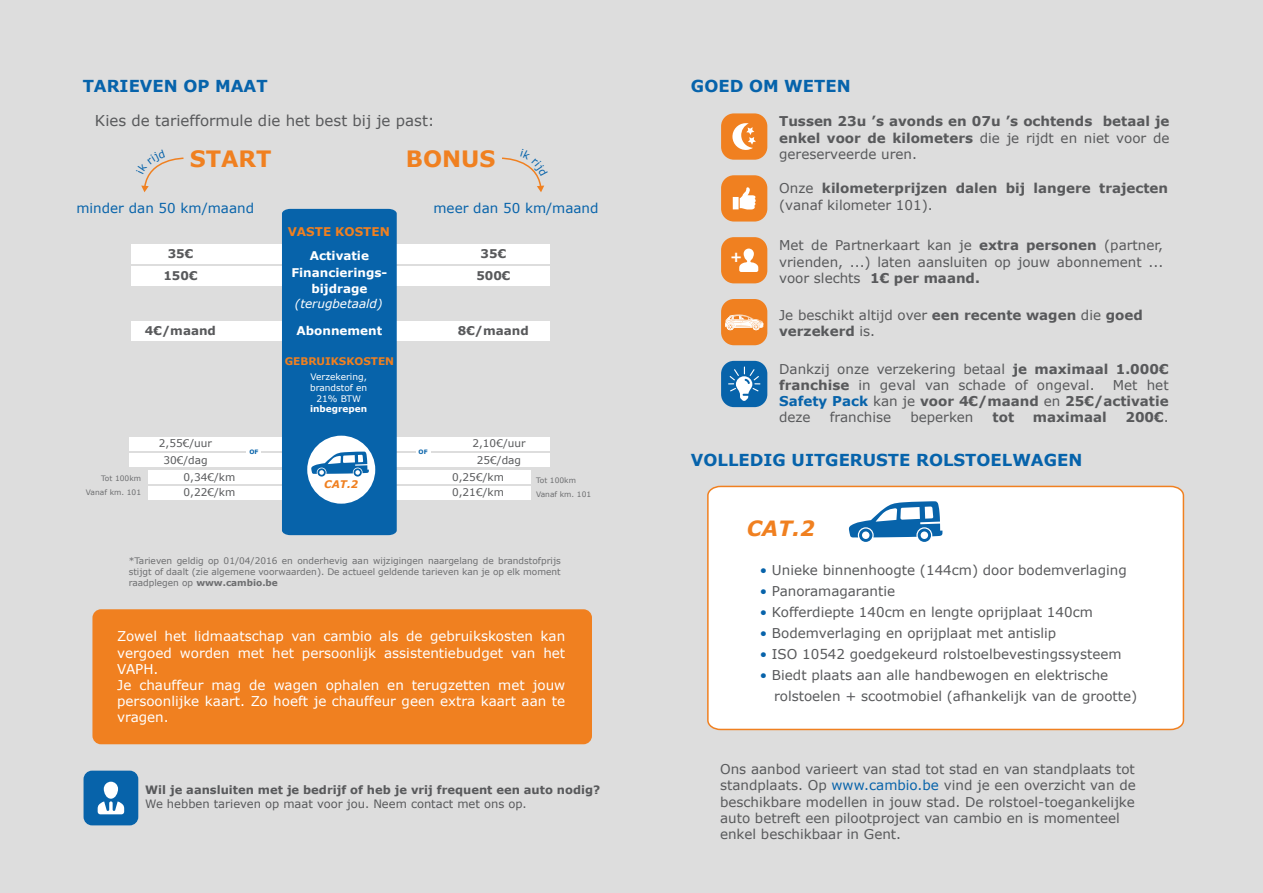
<style>
.page{position:relative;width:1263px;height:893px;background:#ddd}
.page>*{position:absolute;margin:0;border:0;box-sizing:border-box;transform-origin:0 0}
.t1{font:700 22.5px "Verdana";color:#f08020}
.t2{font:italic 700 21px "Verdana";color:#f08020}
.t3{font:700 16.5px "Verdana";color:#0663ab}
.t4{font:15px "Verdana";color:#58595b}
.t5{font:700 14.1px "Verdana";color:#fff}
.t6{font:13.5px/16.2px "Verdana";color:#58595b}
.t7{font:700 13.5px/16.2px "Verdana";color:#58595b;text-align:justify}
.t8{font:13.5px/16.2px "Verdana";color:#fff}
.t9{font:13.5px "Verdana";color:#0763aa}
.t10{font:700 12px/16.5px "Verdana";color:#fff;text-align:center}
.t11{font:700 12px/21.8px "Verdana";color:#58595b;text-align:center}
.t12{font:italic 12px "Verdana";color:#fff}
.t13{font:700 12px "Verdana";color:#f08020}
.t14{font:700 11.55px "Verdana";color:#58595b}
.t15{font:11.55px "Verdana";color:#58595b}
.t16{font:10.5px/15px "Verdana";color:#58595b}
.t17{font:700 10.5px "Verdana";color:#f08020}
.t18{font:italic 700 10.5px "Verdana";color:#f08020}
.t19{font:9px/10.8px "Verdana";color:#6d6e70;text-align:justify}
.t20{font:9px/10.8px "Verdana";color:#fff;text-align:center}
.t21{font:700 9px "Verdana";color:#fff}
.t22{font:7.5px/14.2px "Verdana";color:#6d6e70}
.t23{font:700 6px "Verdana";color:#0763aa}
.s1{font-weight:700}
.s2{font-weight:400}
.s3{color:#0763aa}
</style>
<div class="page">
<div style="left:721px;top:175px;width:46px;height:47px;background:#f08020;border-radius:13px"></div>
<svg style="left:740px;top:187px;width:16px;height:23px"></svg>
<div style="left:733px;top:197px;width:6px;height:12px;background:#fff"></div>
<div style="left:721px;top:113px;width:46px;height:47px;background:#f08020;border-radius:13px"></div>
<svg style="left:732px;top:123px;width:24px;height:27px"></svg>
<div style="left:721px;top:237px;width:46px;height:46px;background:#f08020;border-radius:13px"></div>
<svg style="left:739px;top:249px;width:19px;height:23px"></svg>
<div style="left:721px;top:299px;width:46px;height:46px;background:#f08020;border-radius:13px"></div>
<div style="left:721px;top:361px;width:46px;height:46px;background:#0763aa;border-radius:13px"></div>
<svg style="left:725px;top:315px;width:38px;height:15px"></svg>
<div style="left:707px;top:485px;width:478px;height:246px;background:#fff"></div>
<svg style="left:728px;top:366px;width:33px;height:35px"></svg>
<div style="left:84px;top:771px;width:54px;height:54px;background:#0763aa;border-radius:9px"></div>
<svg style="left:98px;top:782px;width:26px;height:32px"></svg>
<div style="left:131px;top:244px;width:419px;height:19px;background:#fff"></div>
<div style="left:131px;top:266px;width:419px;height:19px;background:#fff"></div>
<div style="left:131px;top:321px;width:419px;height:19px;background:#fff"></div>
<div style="left:396px;top:437px;width:154px;height:13px;background:#fff"></div>
<div style="left:396px;top:453px;width:154px;height:13px;background:#fff"></div>
<div style="left:396px;top:470px;width:135px;height:14px;background:#fff"></div>
<div style="left:396px;top:487px;width:135px;height:13px;background:#fff"></div>
<div style="left:129px;top:437px;width:153px;height:13px;background:#fff"></div>
<div style="left:129px;top:453px;width:153px;height:13px;background:#fff"></div>
<div style="left:148px;top:470px;width:134px;height:14px;background:#fff"></div>
<div style="left:148px;top:487px;width:134px;height:13px;background:#fff"></div>
<svg style="left:282px;top:209px;width:115px;height:326px;background:#1a6fb0"></svg>
<div style="left:247px;top:446px;width:14px;height:11px;background:#fff"></div>
<div style="left:416px;top:447px;width:14px;height:12px;background:#fff"></div>
<svg style="left:849px;top:501px;width:93px;height:41px;background:#80afd3"></svg>
<div style="left:92px;top:609px;width:500px;height:135px;background:#f08020;border-radius:8px"></div>
<svg style="left:141px;top:157px;width:43px;height:35px"></svg>
<svg style="left:502px;top:157px;width:43px;height:35px"></svg>
<p class="t3" style="left:83px;top:74px;width:186px">TARIEVEN OP MAAT</p>
<p class="t4" style="left:95px;top:110px;width:341px">Kies de tariefformule die het best bij je past:</p>
<h1 class="t1" style="left:190px;top:143px;width:83px">START</h1>
<h1 class="t1" style="left:406px;top:143px;width:91px">BONUS</h1>
<p class="t9" style="left:76px;top:199px;width:179px">minder dan 50 km/maand</p>
<p class="t9" style="left:433px;top:199px;width:167px">meer dan 50 km/maand</p>
<p class="t13" style="left:288px;top:223px;width:104px">VASTE KOSTEN</p>
<p class="t11" style="left:163px;top:242px;width:36px">35€<br>150€</p>
<p class="t11" style="left:145px;top:319px;width:72px">4€/maand</p>
<p class="t10" style="left:291px;top:247px;width:98px">Activatie<br>Financierings&shy;bijdrage</p>
<p class="t10" style="left:296px;top:322px;width:87px">Abonnement</p>
<p class="t12" style="left:295px;top:296px;width:89px">(terugbetaald)</p>
<p class="t11" style="left:476px;top:242px;width:36px">35€<br>500€</p>
<p class="t11" style="left:458px;top:319px;width:72px">8€/maand</p>
<p class="t17" style="left:285px;top:354px;width:111px">GEBRUIKSKOSTEN</p>
<p class="t20" style="left:310px;top:371px;width:59px">Verzekering, brandstof en<br>21% BTW</p>
<p class="t21" style="left:310px;top:403px;width:59px">inbegrepen</p>
<p class="t22" style="left:86px;top:471px;width:57px;text-align:right">Tot 100km<br>Vanaf km. 101</p>
<p class="t16" style="left:159px;top:434px;width:55px;line-height:17.2px;text-align:center">2,55€/uur<br>30€/dag</p>
<p class="t16" style="left:184px;top:470px;width:53px">0,34€/km<br>0,22€/km</p>
<p class="t23" style="left:250px;top:448px;width:10px">OF</p>
<p class="t23" style="left:419px;top:448px;width:10px">OF</p>
<p class="t18" style="left:324px;top:476px;width:36px">CAT.2</p>
<p class="t16" style="left:472px;top:435px;width:55px">2,10€/uur</p>
<p class="t16" style="left:452px;top:470px;width:53px">0,25€/km<br>0,21€/km</p>
<p class="t16" style="left:477px;top:453px;width:46px">25€/dag</p>
<p class="t22" style="left:536px;top:473px;width:57px">Tot 100km<br>Vanaf km. 101</p>
<p class="t19" style="left:129px;top:555px;width:434px">*Tarieven geldig op 01/04/2016 en onderhevig aan wijzigingen naargelang de brandstofprijs stijgt of daalt (zie algemene voorwaarden). De actueel geldende tarieven kan je op elk moment raadplegen op <span class="s1">www.cambio.be</span></p>
<p class="t8" style="left:117px;top:628px;width:450px">Zowel het lidmaatschap van cambio als de gebruikskosten kan vergoed worden met het persoonlijk assistentiebudget van het VAPH.<br>Je chauffeur mag de wagen ophalen en terugzetten met jouw persoonlijke kaart. Zo hoeft je chauffeur geen extra kaart aan te vragen.</p>
<p class="t14" style="left:145px;top:782px;width:456px">Wil je aansluiten met je bedrijf of heb je vrij frequent een auto nodig?</p>
<p class="t15" style="left:145px;top:796px;width:383px">We hebben tarieven op maat voor jou. Neem contact met ons op.</p>
<p class="t3" style="left:691px;top:74px;width:161px">GOED OM WETEN</p>
<p class="t7" style="left:779px;top:113px;width:392px">Tussen 23u ’s avonds en 07u ’s ochtends betaal je enkel voor de kilometers <span class="s2">die je rijdt en niet voor de gereserveerde uren.</span></p>
<p class="t7" style="left:779px;top:180px;width:390px"><span class="s2">Onze</span> kilometerprijzen dalen bij langere trajecten <span class="s2">(vanaf kilometer 101).</span></p>
<p class="t6" style="left:779px;top:237px;width:386px;text-align:justify">Met de Partnerkaart kan je <span class="s1">extra personen</span> (partner, vrienden, ...) laten aansluiten op jouw abonnement ... voor slechts <span class="s1">1€ per maand.</span></p>
<p class="t7" style="left:779px;top:307px;width:365px"><span class="s2">Je beschikt altijd over</span> een recente wagen <span class="s2">die</span> goed verzekerd <span class="s2">is.</span></p>
<p class="t6" style="left:779px;top:361px;width:391px">Dankzij onze verzekering betaal <span class="s1">je maximaal 1.000€ franchise</span> in geval van schade of ongeval.</p>
<p class="t5" style="left:730px;top:247px;width:14px">+</p>
<p class="t7" style="left:779px;top:377px;width:391px;text-indent:334px"><span class="s2">Met het </span><span class="s3">Safety Pack</span> <span class="s2">kan je</span> voor 4€/maand <span class="s2">en</span> 25€/activatie <span class="s2">deze</span></p>
<p class="t6" style="left:830px;top:409px;width:63px">franchise</p>
<p class="t6" style="left:910px;top:409px;width:65px">beperken</p>
<p class="t7" style="left:993px;top:409px;width:23px">tot</p>
<p class="t7" style="left:1033px;top:409px;width:75px">maximaal</p>
<p class="t7" style="left:1125px;top:409px;width:45px">200€<span class="s2">.</span></p>
<p class="t3" style="left:691px;top:449px;width:393px">VOLLEDIG UITGERUSTE ROLSTOELWAGEN</p>
<h2 class="t2" style="left:747px;top:513px;width:70px">CAT.2</h2>
<p class="t6" style="left:760px;top:562px;width:368px"><span class="s3">•</span> Unieke binnenhoogte (144cm) door bodemverlaging</p>
<p class="t6" style="left:760px;top:583px;width:137px"><span class="s3">•</span> Panoramagarantie</p>
<p class="t6" style="left:760px;top:604px;width:334px"><span class="s3">•</span> Kofferdiepte 140cm en lengte oprijplaat 140cm</p>
<p class="t6" style="left:760px;top:625px;width:298px"><span class="s3">•</span> Bodemverlaging en oprijplaat met antislip</p>
<p class="t6" style="left:760px;top:646px;width:363px"><span class="s3">•</span> ISO 10542 goedgekeurd rolstoelbevestingssysteem</p>
<p class="t6" style="left:774px;top:664px;width:365px;line-height:21px;text-indent:-14px"><span class="s3">•</span> Biedt plaats aan alle handbewogen en elektrische rolstoelen + scootmobiel (afhankelijk van de grootte)</p>
<p class="t6" style="left:720px;top:761px;width:417px">Ons aanbod varieert van stad tot stad en van standplaats tot standplaats. Op <span class="s3">www.cambio.be</span> vind je een overzicht van de beschikbare modellen in jouw stad. De rolstoel-toegankelijke auto betreft een pilootproject van cambio en is momenteel enkel beschikbaar in Gent.</p>
</div>
